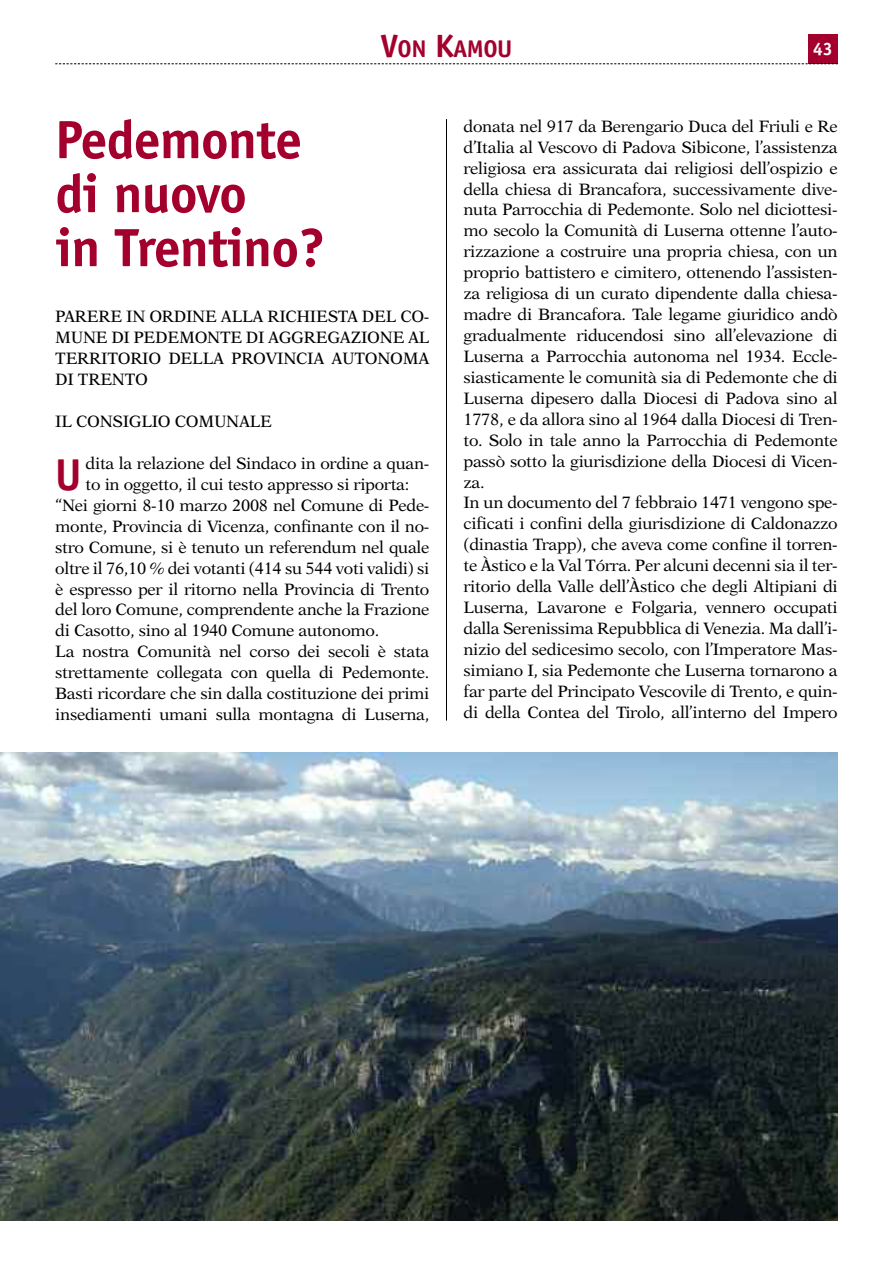
<style>
.page{position:relative;width:893px;height:1263px;background:#fff}
.page>*{position:absolute;margin:0;border:0;box-sizing:border-box;transform-origin:0 0}
.t1{font:700 54px/54px "Officina Sans";letter-spacing:-.015em;color:#a3002e}
.t2{font:700 44.7px "Officina Sans";color:#a3002e;scale:.94 1}
.t3{font:700 24.15px "Officina Sans";letter-spacing:-.02em;color:#a3002e}
.t4{font:700 18px "Officina Sans";color:#fff}
.t5{font:16.5px/20.9px "New Aster";letter-spacing:-.015em;color:#000;text-align:justify}
.s1{font-size:32.25px}
</style>
<div class="page">
<div style="left:808px;top:34px;width:30px;height:30px;background:#a3002e"></div>
<svg style="left:55px;top:63px;width:783px;height:1px"></svg>
<hr style="left:446px;top:119px;width:1px;height:602px;background:#000">
<img style="left:0;top:752px;width:838px;height:468px">
<h3 class="t3" style="left:381px;top:39px;width:133px"><span class="s1">V</span>ON <span class="s1">K</span>AMOU</h3>
<p class="t4" style="left:813px;top:42px;width:22px">43</p>
<h1 class="t1" style="left:55px;top:117px;width:272px">Pedemonte di nuovo<br>in Trentino?</h1>
<p class="t5" style="left:55px;top:307px;width:376px">PARERE IN ORDINE ALLA RICHIESTA DEL CO-MUNE DI PEDEMONTE DI AGGREGAZIONE AL TERRITORIO DELLA PROVINCIA AUTONOMA DI TRENTO</p>
<p class="t5" style="left:55px;top:412px;width:218px">IL CONSIGLIO COMUNALE</p>
<h2 class="t2" style="left:55px;top:458px;width:30px">U</h2>
<p class="t5" style="left:86px;top:454px;width:345px">dita la relazione del Sindaco in ordine a quan-</p>
<p class="t5" style="left:86px;top:475px;width:325px">to in oggetto, il cui testo appresso si riporta:</p>
<p class="t5" style="left:55px;top:496px;width:376px">“Nei giorni 8-10 marzo 2008 nel Comune di Pede-</p>
<p class="t5" style="left:55px;top:517px;width:376px">monte, Provincia di Vicenza, confinante con il no-</p>
<p class="t5" style="left:55px;top:538px;width:376px">stro Comune, si è tenuto un referendum nel quale</p>
<p class="t5" style="left:55px;top:559px;width:376px">oltre il 76,10 % dei votanti (414 su 544 voti validi) si</p>
<p class="t5" style="left:55px;top:579px;width:376px">è espresso per il ritorno nella Provincia di Trento</p>
<p class="t5" style="left:55px;top:600px;width:376px">del loro Comune, comprendente anche la Frazione</p>
<p class="t5" style="left:55px;top:621px;width:326px">di Casotto, sino al 1940 Comune autonomo.</p>
<p class="t5" style="left:55px;top:642px;width:376px">La nostra Comunità nel corso dei secoli è stata</p>
<p class="t5" style="left:55px;top:663px;width:376px">strettamente collegata con quella di Pedemonte.</p>
<p class="t5" style="left:55px;top:684px;width:376px">Basti ricordare che sin dalla costituzione dei primi</p>
<p class="t5" style="left:55px;top:705px;width:376px">insediamenti umani sulla montagna di Luserna,</p>
<p class="t5" style="left:463px;top:117px;width:376px;text-align:left">donata nel 917 da Berengario Duca del Friuli e Re d’Italia al Vescovo di Padova Sibicone, l’assistenza religiosa era assicurata dai religiosi dell’ospizio e della chiesa di Brancafora, successivamente dive&shy;nuta Parrocchia di Pedemonte. Solo nel diciottesi&shy;mo secolo la Comunità di Luserna ottenne l’auto&shy;rizzazione a costruire una propria chiesa, con un proprio battistero e cimitero, ottenendo l’assisten&shy;za religiosa di un curato dipendente dalla chiesa&shy;madre di Brancafora. Tale legame giuridico andò gradualmente riducendosi sino all’elevazione di Luserna a Parrocchia autonoma nel 1934. Eccle&shy;siasticamente le comunità sia di Pedemonte che di Luserna dipesero dalla Diocesi di Padova sino al 1778, e da allora sino al 1964 dalla Diocesi di Tren&shy;to. Solo in tale anno la Parrocchia di Pedemonte passò sotto la giurisdizione della Diocesi di Vicen&shy;za.<br>In un documento del 7 febbraio 1471 vengono spe&shy;cificati i confini della giurisdizione di Caldonazzo (dinastia Trapp), che aveva come confine il torren&shy;te Àstico e la Val Tórra. Per alcuni decenni sia il ter&shy;ritorio della Valle dell’Àstico che degli Altipiani di Luserna, Lavarone e Folgaria, vennero occupati dalla Serenissima Repubblica di Venezia. Ma dall’i&shy;nizio del sedicesimo secolo, con l’Imperatore Mas&shy;simiano I, sia Pedemonte che Luserna tornarono a far parte del Principato Vescovile di Trento, e quin&shy;di della Contea del Tirolo, all’interno del Impero</p>
</div>
